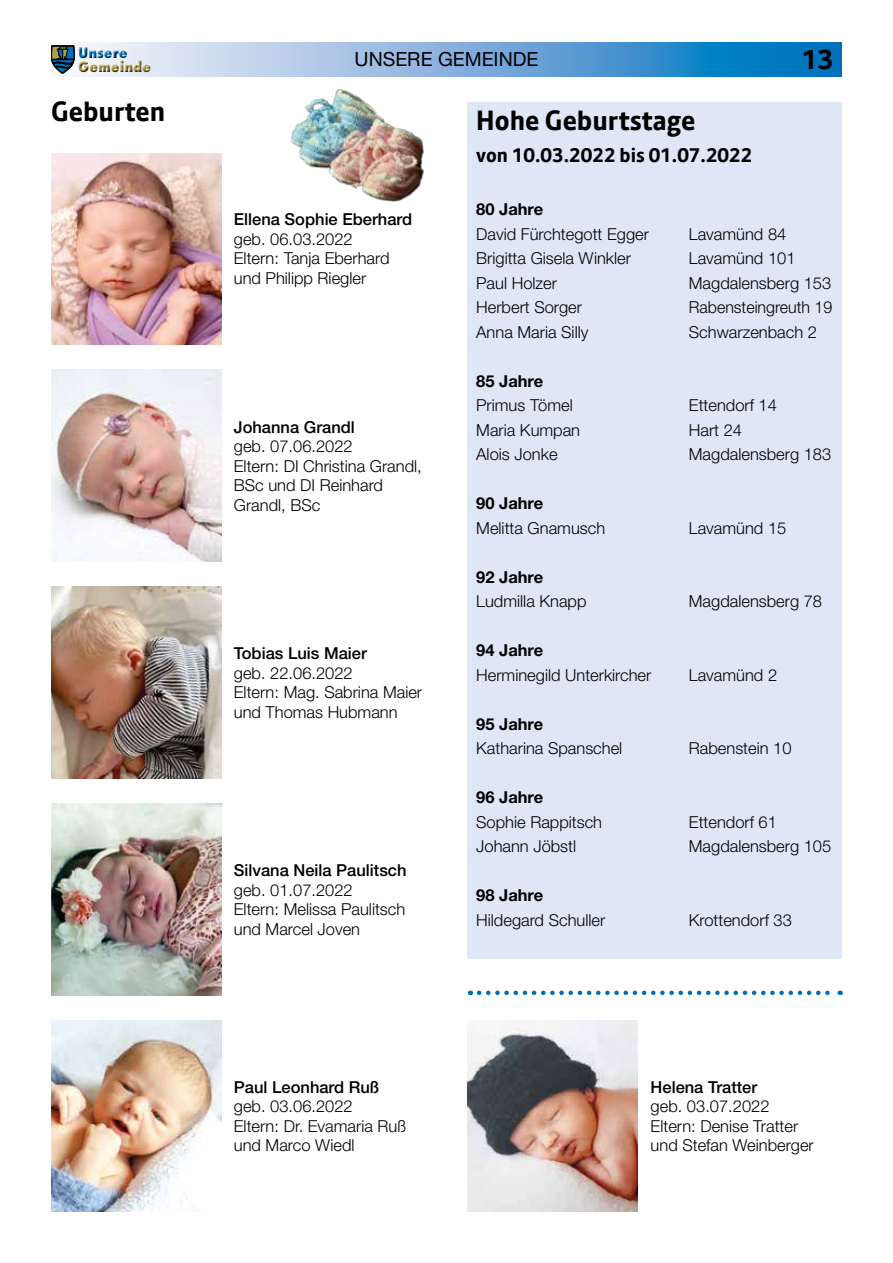
<style>
.page{position:relative;width:893px;height:1263px;background:#fff}
.page>*{position:absolute;margin:0;border:0;box-sizing:border-box;transform-origin:0 0}
.t1{font:700 27px "Calmetta";color:#000}
.t2{font:700 19.5px "Calmetta";color:#000}
.t3{font:19.5px "Helvetica Neue LT Std";color:#000}
.t4{font:300 16.5px/19.5px "Helvetica Neue LT Std";color:#000}
.t5{font:500 16.5px "Helvetica Neue LT Std";color:#000}
.t6{font:700 16.5px "Helvetica Neue LT Std";color:#000}
.t7{font:800 14.4px "Futura Std";color:#b1a04a;scale:.87 1}
.t8{font:800 14.4px "Futura Std";color:#006fb9;scale:.87 1}
</style>
<div class="page">
<svg style="left:51px;top:43px;width:791px;height:34px;background:#72abd9"></svg>
<svg style="left:51px;top:46px;width:24px;height:27px"></svg>
<div style="left:77px;top:45px;width:52px;height:12px;background:#eef2f9"></div>
<div style="left:77px;top:47px;width:52px;height:14px;background:#000;opacity:.75"></div>
<div style="left:76px;top:58px;width:76px;height:13px;background:#fff;opacity:.75"></div>
<div style="left:77px;top:59px;width:76px;height:15px;background:#000;opacity:.75"></div>
<div style="left:468px;top:102px;width:374px;height:857px;background:#dfe7f7"></div>
<img style="left:51px;top:153px;width:170px;height:191px">
<img style="left:51px;top:370px;width:170px;height:191px">
<img style="left:51px;top:804px;width:170px;height:191px">
<img style="left:51px;top:1020px;width:170px;height:192px">
<img style="left:468px;top:1020px;width:170px;height:192px">
<img style="left:51px;top:587px;width:170px;height:191px">
<img style="left:291px;top:89px;width:133px;height:113px">
<svg style="left:479px;top:990px;width:362px;height:5px"></svg>
<p class="t8" style="left:78px;top:44px;width:58px">Unsere</p>
<p class="t7" style="left:78px;top:57px;width:85px">Gemeinde</p>
<p class="t3" style="left:355px;top:48px;width:185px">UNSERE GEMEINDE</p>
<h1 class="t1" style="left:51px;top:95px;width:116px">Geburten</h1>
<h1 class="t1" style="left:476px;top:104px;width:221px">Hohe Geburtstage</h1>
<p class="t2" style="left:476px;top:143px;width:278px">von 10.03.2022 bis 01.07.2022</p>
<h1 class="t1" style="left:801px;top:43px;width:34px">13</h1>
<p class="t5" style="left:234px;top:210px;width:180px">Ellena Sophie Eberhard</p>
<p class="t4" style="left:234px;top:229px;width:157px">geb. 06.03.2022<br>Eltern: Tanja Eberhard und Philipp Riegler</p>
<p class="t5" style="left:234px;top:417px;width:123px">Johanna Grandl</p>
<p class="t4" style="left:234px;top:436px;width:189px">geb. 07.06.2022<br>Eltern: DI Christina Grandl,<br>BSc und DI Reinhard<br>Grandl, BSc</p>
<p class="t5" style="left:234px;top:643px;width:134px">Tobias Luis Maier</p>
<p class="t4" style="left:234px;top:663px;width:190px">geb. 22.06.2022<br>Eltern: Mag. Sabrina Maier und Thomas Hubmann</p>
<p class="t5" style="left:234px;top:860px;width:174px">Silvana Neila Paulitsch</p>
<p class="t4" style="left:234px;top:880px;width:173px">geb. 01.07.2022<br>Eltern: Melissa Paulitsch und Marcel Joven</p>
<p class="t6" style="left:476px;top:199px;width:68px">80 Jahre</p>
<p class="t4" style="left:476px;top:224px;width:174px">David Fürchtegott Egger</p>
<p class="t4" style="left:689px;top:224px;width:99px">Lavamünd 84</p>
<p class="t4" style="left:476px;top:248px;width:156px">Brigitta Gisela Winkler</p>
<p class="t4" style="left:689px;top:248px;width:108px">Lavamünd 101</p>
<p class="t4" style="left:476px;top:273px;width:82px">Paul Holzer</p>
<p class="t4" style="left:689px;top:273px;width:144px">Magdalensberg 153</p>
<p class="t4" style="left:476px;top:297px;width:107px">Herbert Sorger</p>
<p class="t4" style="left:689px;top:297px;width:145px">Rabensteingreuth 19</p>
<p class="t4" style="left:476px;top:322px;width:114px">Anna Maria Silly</p>
<p class="t4" style="left:689px;top:322px;width:130px">Schwarzenbach 2</p>
<p class="t6" style="left:476px;top:371px;width:68px">85 Jahre</p>
<p class="t4" style="left:476px;top:395px;width:98px">Primus Tömel</p>
<p class="t4" style="left:689px;top:395px;width:90px">Ettendorf 14</p>
<p class="t4" style="left:476px;top:420px;width:105px">Maria Kumpan</p>
<p class="t4" style="left:689px;top:420px;width:55px">Hart 24</p>
<p class="t4" style="left:476px;top:444px;width:83px">Alois Jonke</p>
<p class="t4" style="left:689px;top:444px;width:144px">Magdalensberg 183</p>
<p class="t6" style="left:476px;top:493px;width:68px">90 Jahre</p>
<p class="t4" style="left:476px;top:518px;width:130px">Melitta Gnamusch</p>
<p class="t4" style="left:689px;top:518px;width:99px">Lavamünd 15</p>
<p class="t6" style="left:476px;top:567px;width:68px">92 Jahre</p>
<p class="t4" style="left:476px;top:591px;width:112px">Ludmilla Knapp</p>
<p class="t4" style="left:689px;top:591px;width:135px">Magdalensberg 78</p>
<p class="t6" style="left:476px;top:640px;width:68px">94 Jahre</p>
<p class="t4" style="left:476px;top:665px;width:177px">Herminegild Unterkircher</p>
<p class="t4" style="left:689px;top:665px;width:90px">Lavamünd 2</p>
<p class="t6" style="left:476px;top:714px;width:68px">95 Jahre</p>
<p class="t4" style="left:476px;top:738px;width:148px">Katharina Spanschel</p>
<p class="t4" style="left:689px;top:738px;width:104px">Rabenstein 10</p>
<p class="t6" style="left:476px;top:787px;width:68px">96 Jahre</p>
<p class="t4" style="left:476px;top:812px;width:127px">Sophie Rappitsch</p>
<p class="t4" style="left:689px;top:812px;width:90px">Ettendorf 61</p>
<p class="t4" style="left:476px;top:836px;width:101px">Johann Jöbstl</p>
<p class="t4" style="left:689px;top:836px;width:144px">Magdalensberg 105</p>
<p class="t6" style="left:476px;top:885px;width:68px">98 Jahre</p>
<p class="t4" style="left:476px;top:910px;width:130px">Hildegard Schuller</p>
<p class="t4" style="left:689px;top:910px;width:105px">Krottendorf 33</p>
<p class="t5" style="left:234px;top:1077px;width:147px">Paul Leonhard Ruß</p>
<p class="t4" style="left:234px;top:1096px;width:174px">geb. 03.06.2022<br>Eltern: Dr. Evamaria Ruß und Marco Wiedl</p>
<p class="t5" style="left:651px;top:1077px;width:108px">Helena Tratter</p>
<p class="t4" style="left:651px;top:1096px;width:165px">geb. 03.07.2022<br>Eltern: Denise Tratter und Stefan Weinberger</p>
</div>
